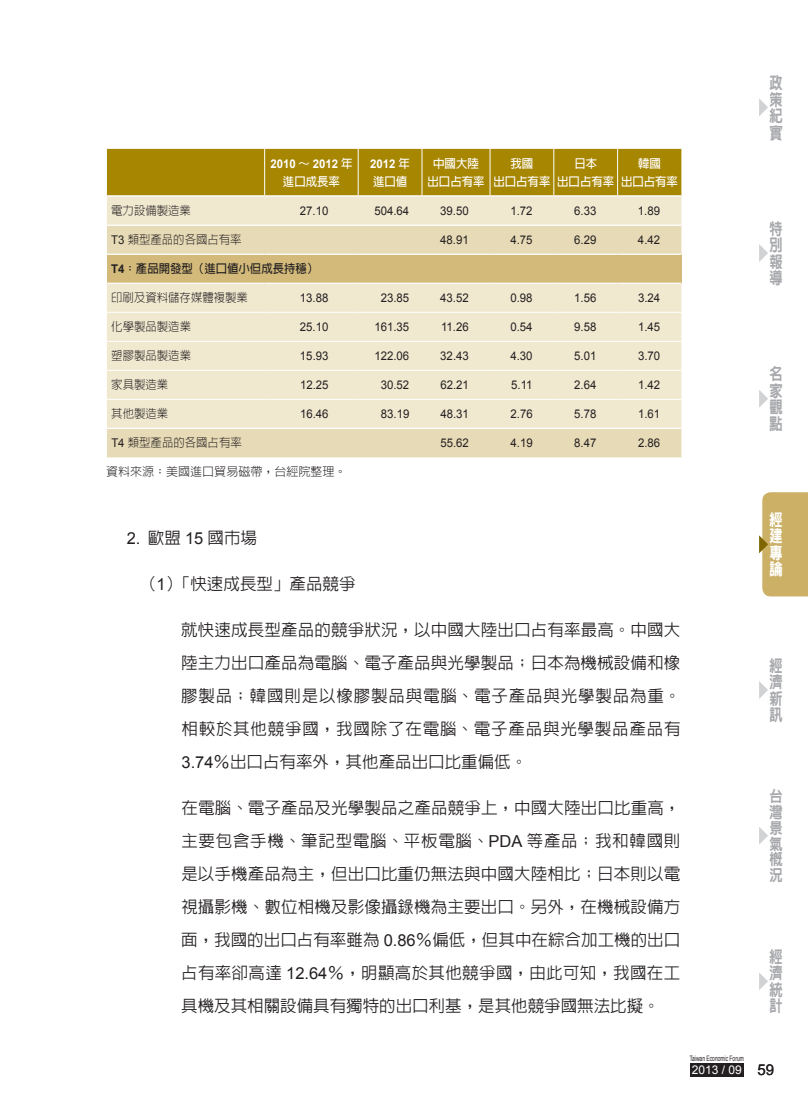
<style>
.page{position:relative;width:808px;height:1106px;background:#fff}
.page>*{position:absolute;margin:0;border:0;box-sizing:border-box;transform-origin:0 0}
.t1{font:500 16.5px/33px "AR Hei B5";color:#231f20;text-align:justify}
.t2{font:800 16.5px/16.5px "Lin Gothic";color:#a8a9ad;text-align:justify;scale:.8 1}
.t3{font:800 16.5px/16.5px "Lin Gothic";color:#fff;text-align:justify;scale:.8 1}
.t4{font:800 15.6px/15.6px "Lin Gothic";color:#a8a9ad;text-align:justify;scale:.84 1}
.t5{font:15px "Arial";color:#231f20}
.t6{font:12px "Arial";color:#231f20;scale:.95 1}
.t7{font:300 12px "AR Hei B5";color:#231f20;scale:.95 1}
.t8{font:700 12px/18px "AR Hei B5";color:#fff;text-align:center;scale:.95 1}
.t9{font:300 12px "AR Hei B5";color:#231f20}
.t10{font:700 12px "AR Hei B5";color:#231f20;scale:.95 1}
.t11{font:700 12px "Arial";color:#fff;scale:.95 1}
.t12{font:12px "Arial";color:#fff}
.t13{font:7.5px "Arial";color:#231f20;scale:.66 1}
.s1{font-family:"AR Hei B5"}
.s2{font-family:"Arial";font-weight:400}
.s3{font-family:"Arial"}
</style>
<div class="page">
<svg style="left:759px;top:99px;width:9px;height:17px"></svg>
<svg style="left:759px;top:244px;width:9px;height:18px"></svg>
<svg style="left:759px;top:681px;width:9px;height:18px"></svg>
<svg style="left:759px;top:390px;width:9px;height:18px"></svg>
<svg style="left:759px;top:492px;width:49px;height:104px;background:#cdb36e"></svg>
<svg style="left:759px;top:827px;width:9px;height:17px"></svg>
<svg style="left:759px;top:973px;width:9px;height:17px"></svg>
<div style="left:107px;top:149px;width:574px;height:46px;background:#a78602"></div>
<div style="left:107px;top:196px;width:574px;height:29px;background:#f1e8d0"></div>
<svg style="left:107px;top:226px;width:574px;height:231px;background:#eee4c8"></svg>
<div style="left:107px;top:254px;width:574px;height:29px;background:#d3ba7a"></div>
<hr style="left:264px;top:149px;width:1px;height:46px;background:#fff">
<hr style="left:358px;top:149px;width:1px;height:46px;background:#fff">
<hr style="left:422px;top:149px;width:1px;height:46px;background:#fff">
<hr style="left:490px;top:149px;width:1px;height:46px;background:#fff">
<hr style="left:553px;top:149px;width:1px;height:46px;background:#fff">
<hr style="left:617px;top:149px;width:1px;height:46px;background:#fff">
<hr style="left:107px;top:254px;width:158px;height:1px;background:#fff">
<hr style="left:265px;top:254px;width:93px;height:1px;background:#fff">
<hr style="left:358px;top:254px;width:64px;height:1px;background:#fff">
<hr style="left:422px;top:254px;width:68px;height:1px;background:#fff">
<hr style="left:490px;top:254px;width:64px;height:1px;background:#fff">
<hr style="left:554px;top:254px;width:64px;height:1px;background:#fff">
<hr style="left:618px;top:254px;width:63px;height:1px;background:#fff">
<hr style="left:107px;top:283px;width:158px;height:1px;background:#fff">
<hr style="left:265px;top:283px;width:93px;height:1px;background:#fff">
<hr style="left:358px;top:283px;width:64px;height:1px;background:#fff">
<hr style="left:422px;top:283px;width:68px;height:1px;background:#fff">
<hr style="left:490px;top:283px;width:64px;height:1px;background:#fff">
<hr style="left:554px;top:283px;width:64px;height:1px;background:#fff">
<hr style="left:618px;top:283px;width:63px;height:1px;background:#fff">
<hr style="left:107px;top:312px;width:158px;height:1px;background:#fff">
<hr style="left:265px;top:312px;width:93px;height:1px;background:#fff">
<hr style="left:358px;top:312px;width:64px;height:1px;background:#fff">
<hr style="left:422px;top:312px;width:68px;height:1px;background:#fff">
<hr style="left:490px;top:312px;width:64px;height:1px;background:#fff">
<hr style="left:554px;top:312px;width:64px;height:1px;background:#fff">
<hr style="left:618px;top:312px;width:63px;height:1px;background:#fff">
<hr style="left:107px;top:341px;width:158px;height:1px;background:#fff">
<hr style="left:265px;top:341px;width:93px;height:1px;background:#fff">
<hr style="left:358px;top:341px;width:64px;height:1px;background:#fff">
<hr style="left:422px;top:341px;width:68px;height:1px;background:#fff">
<hr style="left:490px;top:341px;width:64px;height:1px;background:#fff">
<hr style="left:554px;top:341px;width:64px;height:1px;background:#fff">
<hr style="left:618px;top:341px;width:63px;height:1px;background:#fff">
<hr style="left:107px;top:370px;width:158px;height:1px;background:#fff">
<hr style="left:265px;top:370px;width:93px;height:1px;background:#fff">
<hr style="left:358px;top:370px;width:64px;height:1px;background:#fff">
<hr style="left:422px;top:370px;width:68px;height:1px;background:#fff">
<hr style="left:490px;top:370px;width:64px;height:1px;background:#fff">
<hr style="left:554px;top:370px;width:64px;height:1px;background:#fff">
<hr style="left:618px;top:370px;width:63px;height:1px;background:#fff">
<hr style="left:107px;top:399px;width:158px;height:1px;background:#fff">
<hr style="left:265px;top:399px;width:93px;height:1px;background:#fff">
<hr style="left:358px;top:399px;width:64px;height:1px;background:#fff">
<hr style="left:422px;top:399px;width:68px;height:1px;background:#fff">
<hr style="left:490px;top:399px;width:64px;height:1px;background:#fff">
<hr style="left:554px;top:399px;width:64px;height:1px;background:#fff">
<hr style="left:618px;top:399px;width:63px;height:1px;background:#fff">
<hr style="left:107px;top:428px;width:158px;height:1px;background:#fff">
<hr style="left:265px;top:428px;width:93px;height:1px;background:#fff">
<hr style="left:358px;top:428px;width:64px;height:1px;background:#fff">
<hr style="left:422px;top:428px;width:68px;height:1px;background:#fff">
<hr style="left:490px;top:428px;width:64px;height:1px;background:#fff">
<hr style="left:554px;top:428px;width:64px;height:1px;background:#fff">
<hr style="left:618px;top:428px;width:63px;height:1px;background:#fff">
<div style="left:690px;top:1063px;width:54px;height:13px;background:#231f20"></div>
<p class="t11" style="left:270px;top:156px;width:88px">2010 <span class="s1">∼</span> 2012 <span class="s1">年</span></p>
<p class="t8" style="left:283px;top:172px;width:61px">進口成長率</p>
<p class="t11" style="left:370px;top:156px;width:43px">2012 <span class="s1">年</span></p>
<p class="t8" style="left:373px;top:172px;width:38px">進口值</p>
<p class="t8" style="left:427px;top:154px;width:61px">中國大陸出口占有率</p>
<p class="t8" style="left:493px;top:154px;width:61px">我國<br>出口占有率</p>
<p class="t8" style="left:557px;top:154px;width:61px">日本<br>出口占有率</p>
<p class="t8" style="left:621px;top:154px;width:62px">韓國<br>出口占有率</p>
<p class="t7" style="left:111px;top:205px;width:86px">電力設備製造業</p>
<p class="t6" style="left:300px;top:203px;width:32px">27.10</p>
<p class="t6" style="left:374px;top:203px;width:38px">504.64</p>
<p class="t6" style="left:440px;top:203px;width:32px">39.50</p>
<p class="t6" style="left:510px;top:203px;width:25px">1.72</p>
<p class="t6" style="left:574px;top:203px;width:25px">6.33</p>
<p class="t6" style="left:638px;top:203px;width:25px">1.89</p>
<p class="t7" style="left:111px;top:234px;width:139px"><span class="s2">T3</span> 類型產品的各國占有率</p>
<p class="t6" style="left:440px;top:232px;width:32px">48.91</p>
<p class="t6" style="left:510px;top:232px;width:25px">4.75</p>
<p class="t6" style="left:574px;top:232px;width:25px">6.29</p>
<p class="t6" style="left:638px;top:232px;width:25px">4.42</p>
<p class="t10" style="left:111px;top:263px;width:220px"><span class="s3">T4</span>：產品開發型（進口值小但成長持穩）</p>
<p class="t7" style="left:111px;top:292px;width:145px">印刷及資料儲存媒體複製業</p>
<p class="t6" style="left:300px;top:290px;width:32px">13.88</p>
<p class="t6" style="left:381px;top:290px;width:32px">23.85</p>
<p class="t6" style="left:440px;top:290px;width:32px">43.52</p>
<p class="t6" style="left:510px;top:290px;width:25px">0.98</p>
<p class="t6" style="left:574px;top:290px;width:25px">1.56</p>
<p class="t6" style="left:638px;top:290px;width:25px">3.24</p>
<p class="t7" style="left:111px;top:321px;width:85px">化學製品製造業</p>
<p class="t6" style="left:300px;top:319px;width:32px">25.10</p>
<p class="t6" style="left:374px;top:319px;width:38px">161.35</p>
<p class="t6" style="left:441px;top:319px;width:31px">11.26</p>
<p class="t6" style="left:510px;top:319px;width:25px">0.54</p>
<p class="t6" style="left:574px;top:319px;width:25px">9.58</p>
<p class="t6" style="left:638px;top:319px;width:25px">1.45</p>
<p class="t7" style="left:111px;top:350px;width:86px">塑膠製品製造業</p>
<p class="t6" style="left:300px;top:348px;width:32px">15.93</p>
<p class="t6" style="left:374px;top:348px;width:38px">122.06</p>
<p class="t6" style="left:440px;top:348px;width:32px">32.43</p>
<p class="t6" style="left:510px;top:348px;width:25px">4.30</p>
<p class="t6" style="left:574px;top:348px;width:25px">5.01</p>
<p class="t6" style="left:638px;top:348px;width:25px">3.70</p>
<p class="t7" style="left:111px;top:379px;width:61px">家具製造業</p>
<p class="t6" style="left:300px;top:377px;width:32px">12.25</p>
<p class="t6" style="left:381px;top:377px;width:32px">30.52</p>
<p class="t6" style="left:440px;top:377px;width:32px">62.21</p>
<p class="t6" style="left:511px;top:377px;width:24px">5.11</p>
<p class="t6" style="left:574px;top:377px;width:25px">2.64</p>
<p class="t6" style="left:638px;top:377px;width:25px">1.42</p>
<p class="t7" style="left:111px;top:408px;width:61px">其他製造業</p>
<p class="t6" style="left:300px;top:406px;width:32px">16.46</p>
<p class="t6" style="left:381px;top:406px;width:32px">83.19</p>
<p class="t6" style="left:440px;top:406px;width:32px">48.31</p>
<p class="t6" style="left:510px;top:406px;width:25px">2.76</p>
<p class="t6" style="left:574px;top:406px;width:25px">5.78</p>
<p class="t6" style="left:638px;top:406px;width:25px">1.61</p>
<p class="t7" style="left:111px;top:437px;width:139px"><span class="s2">T4</span> 類型產品的各國占有率</p>
<p class="t6" style="left:440px;top:435px;width:32px">55.62</p>
<p class="t6" style="left:510px;top:435px;width:25px">4.19</p>
<p class="t6" style="left:574px;top:435px;width:25px">8.47</p>
<p class="t6" style="left:638px;top:435px;width:25px">2.86</p>
<p class="t9" style="left:106px;top:466px;width:242px">資料來源：美國進口貿易磁帶，台經院整理。</p>
<p class="t1" style="left:127px;top:521px;width:132px"><span class="s2">2.</span> 歐盟 <span class="s2">15</span> 國市場</p>
<p class="t1" style="left:140px;top:567px;width:217px">（<span class="s2">1</span>）「快速成長型」產品競爭</p>
<p class="t1" style="left:181px;top:613px;width:501px">就快速成長型產品的競爭狀況，以中國大陸出口占有率最高。中國大陸主力出口產品為電腦、電子產品與光學製品；日本為機械設備和橡膠製品；韓國則是以橡膠製品與電腦、電子產品與光學製品為重。相較於其他競爭國，我國除了在電腦、電子產品與光學製品產品有<span class="s2">3.74</span>％出口占有率外，其他產品出口比重偏低。</p>
<p class="t1" style="left:181px;top:791px;width:501px">在電腦、電子產品及光學製品之產品競爭上，中國大陸出口比重高，主要包含手機、筆記型電腦、平板電腦、<span class="s2">PDA</span> 等產品；我和韓國則是以手機產品為主，但出口比重仍無法與中國大陸相比；日本則以電視攝影機、數位相機及影像攝錄機為主要出口。另外，在機械設備方面，我國的出口占有率雖為 <span class="s2">0.86</span>％偏低，但其中在綜合加工機的出口占有率卻高達 <span class="s2">12.64</span>％，明顯高於其他競爭國，由此可知，我國在工具機及其相關設備具有獨特的出口利基，是其他競爭國無法比擬。</p>
<p class="t2" style="left:769px;top:74px;width:18px">政策紀實</p>
<p class="t2" style="left:769px;top:220px;width:18px">特別報導</p>
<p class="t2" style="left:769px;top:366px;width:18px">名家觀點</p>
<p class="t3" style="left:769px;top:511px;width:18px">經建專論</p>
<p class="t2" style="left:769px;top:657px;width:18px">經濟新訊</p>
<p class="t4" style="left:769px;top:788px;width:17px">台灣景氣概況</p>
<p class="t2" style="left:769px;top:948px;width:18px">經濟統計</p>
<p class="t13" style="left:690px;top:1053px;width:84px">Taiwan Economic Forum</p>
<p class="t12" style="left:692px;top:1062px;width:52px">2013 / 09</p>
<p class="t5" style="left:757px;top:1059px;width:18px">59</p>
</div>
